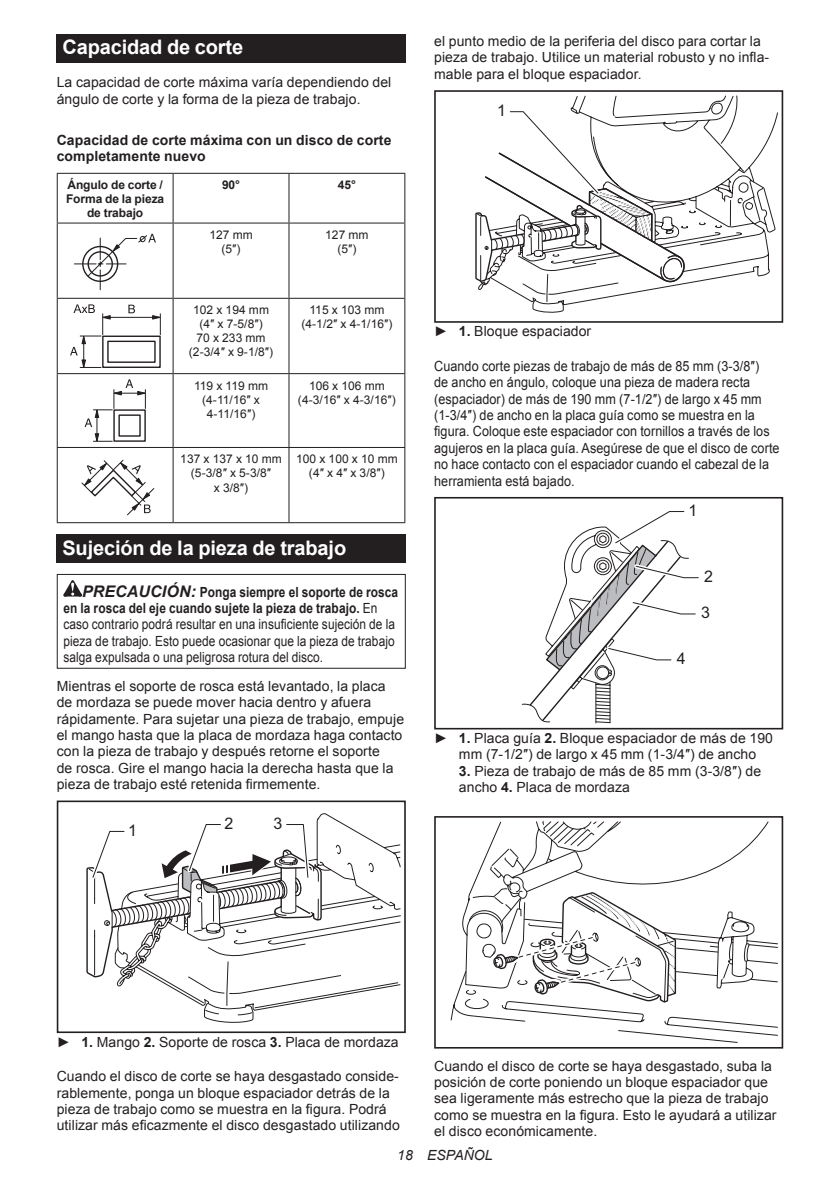
<style>
.page{position:relative;width:840px;height:1191px;background:#fff}
.page>*{position:absolute;margin:0;border:0;box-sizing:border-box;transform-origin:0 0}
.t1{font:700 20px "Arial";letter-spacing:-.01em;color:#fff}
.t2{font:16px "Arial";color:#231f20}
.t3{font:14px/16.4px "Arial";letter-spacing:.005em;color:#231f20}
.t4{font:14px/16.4px "Arial";letter-spacing:.005em;color:#231f20;scale:.9 1}
.t5{font:14px/16.4px "Arial";letter-spacing:.005em;color:#231f20;scale:.85 1}
.t6{font:700 14px/16.4px "Arial";letter-spacing:.005em;color:#231f20}
.t7{font:italic 14px "Arial";letter-spacing:.005em;color:#231f20}
.t8{font:12px/14px "Arial";letter-spacing:.005em;color:#231f20;text-align:center}
.t9{font:700 12px/14px "Arial";letter-spacing:-.01em;color:#231f20;text-align:center}
.s1{font-weight:700;font-style:italic;font-size:16px}
.s2{font-weight:700}
</style>
<div class="page">
<div style="left:57px;top:34px;width:348px;height:29px;background:#231f20"></div>
<hr style="left:57px;top:173px;width:116px;height:1px;background:#231f20">
<hr style="left:57px;top:174px;width:1px;height:48px;background:#231f20">
<hr style="left:173px;top:173px;width:116px;height:1px;background:#231f20">
<hr style="left:172px;top:174px;width:1px;height:48px;background:#231f20">
<hr style="left:289px;top:173px;width:116px;height:1px;background:#231f20">
<hr style="left:288px;top:174px;width:1px;height:48px;background:#231f20">
<hr style="left:404px;top:174px;width:1px;height:48px;background:#231f20">
<hr style="left:57px;top:222px;width:116px;height:1px;background:#231f20">
<hr style="left:57px;top:223px;width:1px;height:75px;background:#231f20">
<hr style="left:173px;top:222px;width:116px;height:1px;background:#231f20">
<hr style="left:172px;top:223px;width:1px;height:75px;background:#231f20">
<hr style="left:289px;top:222px;width:116px;height:1px;background:#231f20">
<hr style="left:288px;top:223px;width:1px;height:75px;background:#231f20">
<hr style="left:404px;top:223px;width:1px;height:75px;background:#231f20">
<hr style="left:57px;top:298px;width:116px;height:1px;background:#231f20">
<hr style="left:57px;top:299px;width:1px;height:74px;background:#231f20">
<hr style="left:173px;top:298px;width:116px;height:1px;background:#231f20">
<hr style="left:172px;top:299px;width:1px;height:74px;background:#231f20">
<hr style="left:289px;top:298px;width:116px;height:1px;background:#231f20">
<hr style="left:288px;top:299px;width:1px;height:74px;background:#231f20">
<hr style="left:404px;top:299px;width:1px;height:74px;background:#231f20">
<hr style="left:57px;top:373px;width:116px;height:1px;background:#231f20">
<hr style="left:57px;top:374px;width:1px;height:73px;background:#231f20">
<hr style="left:173px;top:373px;width:116px;height:1px;background:#231f20">
<hr style="left:172px;top:374px;width:1px;height:73px;background:#231f20">
<hr style="left:289px;top:373px;width:116px;height:1px;background:#231f20">
<hr style="left:288px;top:374px;width:1px;height:73px;background:#231f20">
<hr style="left:404px;top:374px;width:1px;height:73px;background:#231f20">
<hr style="left:57px;top:447px;width:116px;height:1px;background:#231f20">
<hr style="left:57px;top:448px;width:1px;height:74px;background:#231f20">
<hr style="left:173px;top:447px;width:116px;height:1px;background:#231f20">
<hr style="left:172px;top:448px;width:1px;height:74px;background:#231f20">
<hr style="left:289px;top:447px;width:116px;height:1px;background:#231f20">
<hr style="left:288px;top:448px;width:1px;height:74px;background:#231f20">
<hr style="left:404px;top:448px;width:1px;height:74px;background:#231f20">
<hr style="left:57px;top:522px;width:116px;height:1px;background:#231f20">
<hr style="left:173px;top:522px;width:116px;height:1px;background:#231f20">
<hr style="left:289px;top:522px;width:116px;height:1px;background:#231f20">
<svg style="left:74px;top:234px;width:82px;height:56px"></svg>
<svg style="left:70px;top:304px;width:91px;height:64px"></svg>
<svg style="left:84px;top:379px;width:62px;height:63px"></svg>
<svg style="left:81px;top:459px;width:74px;height:57px"></svg>
<div style="left:57px;top:534px;width:348px;height:29px;background:#231f20"></div>
<svg style="left:63px;top:580px;width:19px;height:16px"></svg>
<div style="left:57px;top:574px;width:348px;height:95px;border:1px solid #231f20"></div>
<svg style="left:117px;top:978px;width:233px;height:45px"></svg>
<svg style="left:168px;top:813px;width:233px;height:181px"></svg>
<div style="left:57px;top:800px;width:348px;height:233px;border:2px solid #231f20"></div>
<svg style="left:86px;top:820px;width:236px;height:158px"></svg>
<svg style="left:478px;top:95px;width:299px;height:218px"></svg>
<div style="left:434px;top:294px;width:73px;height:29px;background:#fff"></div>
<div style="left:434px;top:90px;width:348px;height:233px;border:2px solid #231f20"></div>
<svg style="left:475px;top:108px;width:212px;height:175px"></svg>
<div style="left:434px;top:497px;width:348px;height:232px;border:2px solid #231f20"></div>
<svg style="left:521px;top:511px;width:178px;height:212px"></svg>
<svg style="left:450px;top:986px;width:327px;height:57px"></svg>
<svg style="left:464px;top:821px;width:304px;height:188px"></svg>
<svg style="left:482px;top:887px;width:194px;height:156px"></svg>
<div style="left:434px;top:816px;width:348px;height:232px;border:2px solid #231f20"></div>
<h1 class="t1" style="left:62px;top:34px;width:182px">Capacidad de corte</h1>
<p class="t3" style="left:57px;top:74px;width:336px">La capacidad de corte máxima varía dependiendo del ángulo de corte y la forma de la pieza de trabajo.</p>
<p class="t6" style="left:57px;top:132px;width:336px">Capacidad de corte máxima con un disco de corte completamente nuevo</p>
<p class="t9" style="left:66px;top:178px;width:100px">Ángulo de corte /<br>Forma de la pieza de trabajo</p>
<p class="t9" style="left:222px;top:178px;width:19px">90°</p>
<p class="t9" style="left:338px;top:178px;width:19px">45°</p>
<p class="t8" style="left:209px;top:228px;width:45px">127 mm (5″)</p>
<p class="t8" style="left:325px;top:228px;width:45px">127 mm (5″)</p>
<p class="t8" style="left:189px;top:303px;width:86px">102 x 194 mm (4″ x 7-5/8″)<br>70 x 233 mm (2-3/4″ x 9-1/8″)</p>
<p class="t8" style="left:301px;top:303px;width:93px">115 x 103 mm (4-1/2″ x 4-1/16″)</p>
<p class="t8" style="left:194px;top:378px;width:76px">119 x 119 mm (4-11/16″ x<br>4-11/16″)</p>
<p class="t8" style="left:298px;top:378px;width:99px">106 x 106 mm (4-3/16″ x 4-3/16″)</p>
<p class="t8" style="left:180px;top:452px;width:103px">137 x 137 x 10 mm (5-3/8″ x 5-3/8″<br>x 3/8″)</p>
<p class="t8" style="left:296px;top:452px;width:103px">100 x 100 x 10 mm (4″ x 4″ x 3/8″)</p>
<h1 class="t1" style="left:62px;top:534px;width:285px">Sujeción de la pieza de trabajo</h1>
<p class="t5" style="left:63px;top:583px;width:395px;text-indent:19px"><span class="s1">PRECAUCIÓN:</span> <span class="s2">Ponga siempre el soporte de rosca en la rosca del eje cuando sujete la pieza de trabajo.</span> En caso contrario podrá resultar en una insuficiente sujeción de la pieza de trabajo. Esto puede ocasionar que la pieza de trabajo salga expulsada o una peligrosa rotura del disco.</p>
<p class="t3" style="left:57px;top:678px;width:348px">Mientras el soporte de rosca está levantado, la placa de mordaza se puede mover hacia dentro y afuera rápidamente. Para sujetar una pieza de trabajo, empuje el mango hasta que la placa de mordaza haga contacto con la pieza de trabajo y después retorne el soporte<br>de rosca. Gire el mango hacia la derecha hasta que la pieza de trabajo esté retenida firmemente.</p>
<p class="t2" style="left:128px;top:820px;width:10px">1</p>
<p class="t2" style="left:224px;top:813px;width:10px">2</p>
<p class="t2" style="left:273px;top:813px;width:10px">3</p>
<p class="t3" style="left:434px;top:33px;width:336px">el punto medio de la periferia del disco para cortar la pieza de trabajo. Utilice un material robusto y no infla&shy;mable para el bloque espaciador.</p>
<p class="t2" style="left:497px;top:100px;width:10px">1</p>
<p class="t3" style="left:434px;top:323px;width:158px">► <span class="s2">1.</span> Bloque espaciador</p>
<p class="t4" style="left:434px;top:358px;width:385px">Cuando corte piezas de trabajo de más de 85 mm (3-3/8″)<br>de ancho en ángulo, coloque una pieza de madera recta (espaciador) de más de 190 mm (7-1/2″) de largo x 45 mm (1-3/4″) de ancho en la placa guía como se muestra en la figura. Coloque este espaciador con tornillos a través de los agujeros en la placa guía. Asegúrese de que el disco de corte no hace contacto con el espaciador cuando el cabezal de la herramienta está bajado.</p>
<p class="t2" style="left:688px;top:500px;width:10px">1</p>
<p class="t2" style="left:676px;top:648px;width:10px">4</p>
<p class="t2" style="left:703px;top:566px;width:10px">2</p>
<p class="t2" style="left:700px;top:602px;width:10px">3</p>
<p class="t3" style="left:434px;top:730px;width:340px;text-align:center">► <span class="s2">1.</span> Placa guía <span class="s2">2.</span> Bloque espaciador de más de 190 mm (7-1/2″) de largo x 45 mm (1-3/4″) de ancho</p>
<p class="t3" style="left:458px;top:763px;width:303px"><span class="s2">3.</span> Pieza de trabajo de más de 85 mm (3-3/8″) de ancho <span class="s2">4.</span> Placa de mordaza</p>
<p class="t3" style="left:57px;top:1033px;width:343px">► <span class="s2">1.</span> Mango <span class="s2">2.</span> Soporte de rosca <span class="s2">3.</span> Placa de mordaza</p>
<p class="t3" style="left:57px;top:1068px;width:344px">Cuando el disco de corte se haya desgastado conside&shy;rablemente, ponga un bloque espaciador detrás de la pieza de trabajo como se muestra en la figura. Podrá utilizar más eficazmente el disco desgastado utilizando</p>
<p class="t3" style="left:434px;top:1057px;width:343px">Cuando el disco de corte se haya desgastado, suba la posición de corte poniendo un bloque espaciador que sea ligeramente más estrecho que la pieza de trabajo como se muestra en la figura. Esto le ayudará a utilizar el disco económicamente.</p>
<p class="t7" style="left:397px;top:1146px;width:97px">18 ESPAÑOL</p>
</div>
